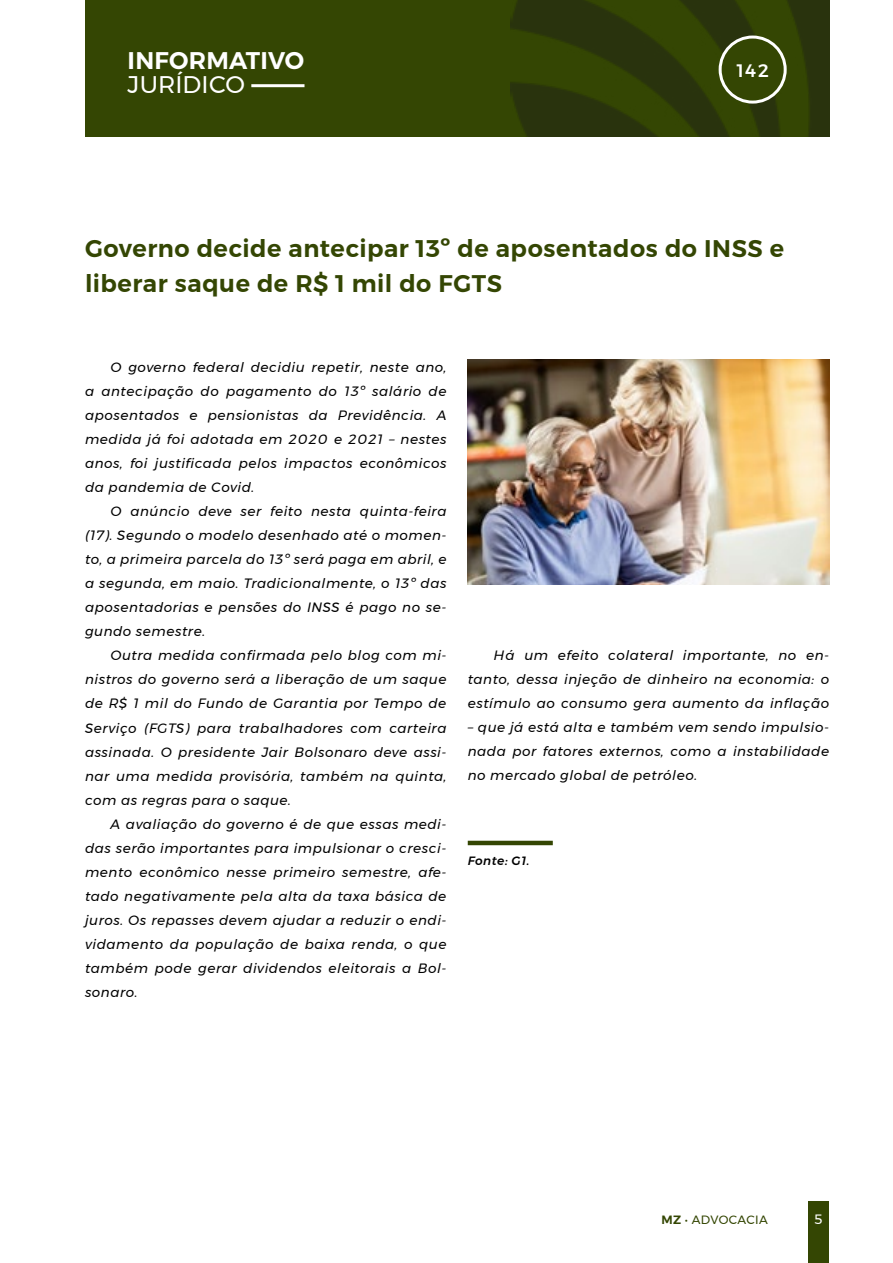
<style>
.page{position:relative;width:893px;height:1263px;background:#fff}
.page>*{position:absolute;margin:0;border:0;box-sizing:border-box;transform-origin:0 0}
.t1{font:600 24px/34.5px "Montserrat";letter-spacing:.02em;color:#344603}
.t2{font:600 24px "Montserrat";letter-spacing:.01em;color:#fff}
.t3{font:24px "Montserrat";letter-spacing:.005em;color:#fff}
.t4{font:500 18px "Montserrat";color:#fff}
.t5{font:italic 13.5px/24px "Montserrat";letter-spacing:.04em;color:#000;text-align:justify}
.t6{font:13.5px "Montserrat";color:#fff}
.t7{font:12px "Montserrat";letter-spacing:.025em;color:#344603}
.t8{font:italic 500 12px "Montserrat";letter-spacing:.04em;color:#000}
.s1{font-weight:600}
</style>
<div class="page">
<div style="left:85px;top:0;width:744px;height:136px;background:#344603"></div>
<img style="left:510px;top:0;width:319px;height:136px">
<div style="left:808px;top:1201px;width:21px;height:62px;background:#344603"></div>
<div style="left:720px;top:37px;width:65px;height:65px;background:#344603;border-radius:50%"></div>
<div style="left:719px;top:36px;width:68px;height:68px;border:3px solid #fff;border-radius:50%"></div>
<hr style="left:251px;top:84px;width:53px;height:3px;background:#fff">
<hr style="left:468px;top:841px;width:85px;height:4px;background:#344603">
<img style="left:468px;top:359px;width:361px;height:226px">
<h1 class="t2" style="left:128px;top:42px;width:178px">INFORMATIVO</h1>
<h1 class="t3" style="left:128px;top:67px;width:119px">JURÍDICO</h1>
<h2 class="t4" style="left:737px;top:56px;width:33px">142</h2>
<h1 class="t1" style="left:85px;top:231px;width:701px">Governo decide antecipar 13º de aposentados do INSS e liberar saque de R$ 1 mil do FGTS</h1>
<p class="t5" style="left:85px;top:355px;width:363px;text-indent:26px">O governo federal decidiu repetir, neste ano, a antecipação do pagamento do 13º salário de aposentados e pensionistas da Previdência. A medida já foi adotada em 2020 e 2021 – nestes anos, foi justificada pelos impactos econômicos da pandemia de Covid.</p>
<p class="t5" style="left:85px;top:499px;width:363px;text-indent:26px">O anúncio deve ser feito nesta quinta-feira (17). Segundo o modelo desenhado até o momen&shy;to, a primeira parcela do 13º será paga em abril, e a segunda, em maio. Tradicionalmente, o 13º das aposentadorias e pensões do INSS é pago no se&shy;gundo semestre.</p>
<p class="t5" style="left:85px;top:644px;width:363px;text-indent:26px">Outra medida confirmada pelo blog com mi&shy;nistros do governo será a liberação de um saque de R$ 1 mil do Fundo de Garantia por Tempo de Serviço (FGTS) para trabalhadores com carteira assinada. O presidente Jair Bolsonaro deve assi&shy;nar uma medida provisória, também na quinta, com as regras para o saque.</p>
<p class="t5" style="left:85px;top:812px;width:363px;text-indent:26px">A avaliação do governo é de que essas medi&shy;das serão importantes para impulsionar o cresci&shy;mento econômico nesse primeiro semestre, afe&shy;tado negativamente pela alta da taxa básica de juros. Os repasses devem ajudar a reduzir o endi&shy;vidamento da população de baixa renda, o que também pode gerar dividendos eleitorais a Bol&shy;sonaro.</p>
<p class="t5" style="left:468px;top:643px;width:363px;text-indent:26px">Há um efeito colateral importante, no en&shy;tanto, dessa injeção de dinheiro na economia: o estímulo ao consumo gera aumento da inflação</p>
<p class="t5" style="left:468px;top:715px;width:363px">– que já está alta e também vem sendo impulsio&shy;nada por fatores externos, como a instabilidade no mercado global de petróleo.</p>
<p class="t8" style="left:468px;top:851px;width:63px">Fonte: G1.</p>
<p class="t7" style="left:661px;top:1210px;width:108px"><span class="s1">MZ</span> • ADVOCACIA</p>
<p class="t6" style="left:814px;top:1208px;width:10px">5</p>
</div>
